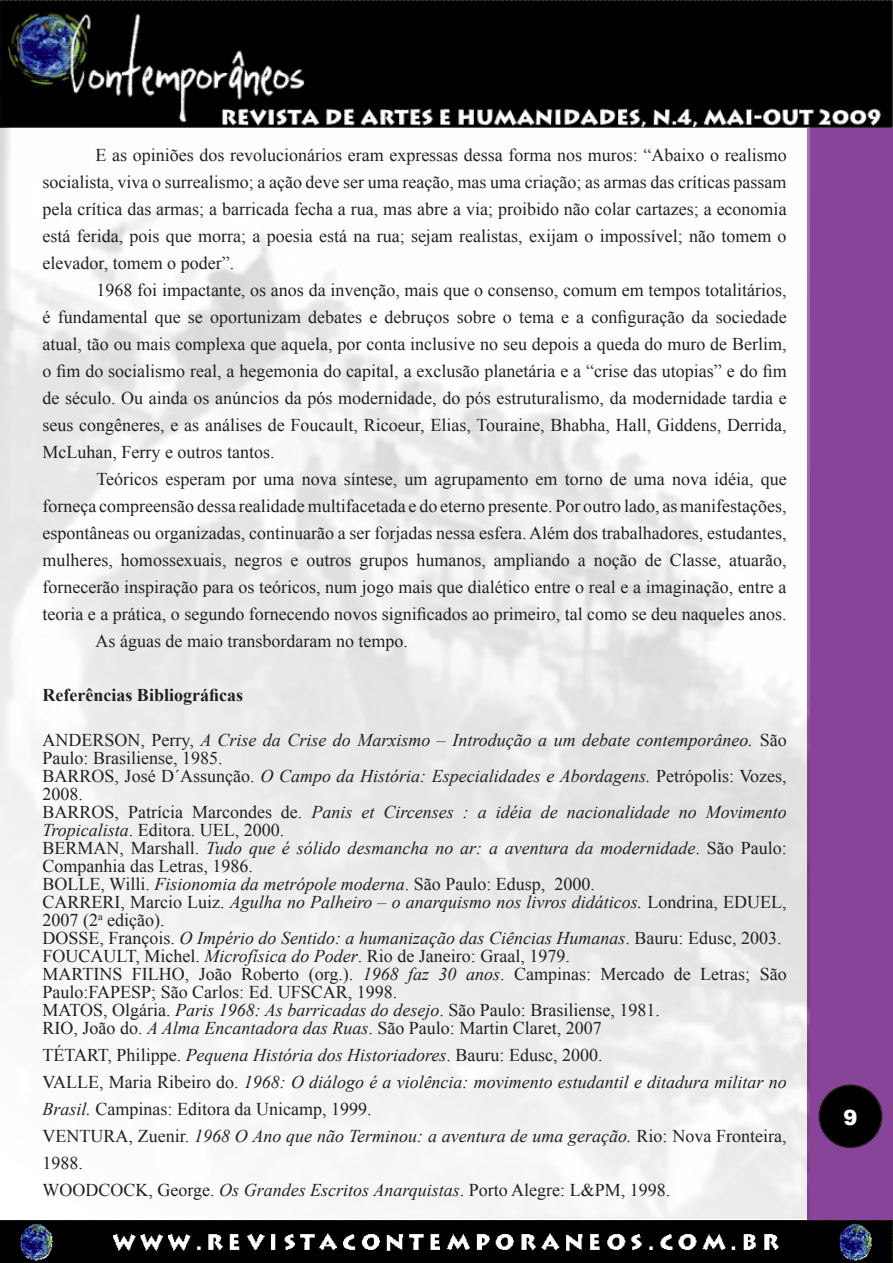
<style>
.page{position:relative;width:893px;height:1263px;background:#fff}
.page>*{position:absolute;margin:0;border:0;box-sizing:border-box;transform-origin:0 0}
.t1{font:900 21px "Arial";color:#fff}
.t2{font:18px/27px "Times New Roman";color:#231f20}
.t3{font:italic 18px/18px "Times New Roman";color:#231f20}
.t4{font:700 18px "Times New Roman";color:#231f20}
.s1{font-style:normal}
.s2{font-style:italic}
</style>
<div class="page">
<div style="left:808px;top:116px;width:85px;height:1111px;background:#849"></div>
<img style="left:0;top:1220px;width:893px;height:43px">
<div style="left:819px;top:1085px;width:63px;height:62px;background:#000;border-radius:50%"></div>
<div style="left:819px;top:1084px;width:63px;height:64px;border:2px solid #231f20;border-radius:50%"></div>
<img style="left:0;top:0;width:893px;height:128px">
<img style="left:0;top:128px;width:810px;height:1091px">
<p class="t2" style="left:43px;top:141px;width:746px;text-align:justify;text-indent:53px">E as opiniões dos revolucionários eram expressas dessa forma nos muros: “Abaixo o realismo socialista, viva o surrealismo; a ação deve ser uma reação, mas uma criação; as armas das críticas passam pela crítica das armas; a barricada fecha a rua, mas abre a via; proibido não colar cartazes; a economia está ferida, pois que morra; a poesia está na rua; sejam realistas, exijam o impossível; não tomem o elevador, tomem o poder”.</p>
<p class="t2" style="left:43px;top:276px;width:746px;text-align:justify;text-indent:54px">1968 foi impactante, os anos da invenção, mais que o consenso, comum em tempos totalitários, é fundamental que se oportunizam debates e debruços sobre o tema e a configuração da sociedade atual, tão ou mais complexa que aquela, por conta inclusive no seu depois a queda do muro de Berlim, o fim do socialismo real, a hegemonia do capital, a exclusão planetária e a “crise das utopias” e do fim de século. Ou ainda os anúncios da pós modernidade, do pós estruturalismo, da modernidade tardia e seus congêneres, e as análises de Foucault, Ricoeur, Elias, Touraine, Bhabha, Hall, Giddens, Derrida, McLuhan, Ferry e outros tantos.</p>
<p class="t2" style="left:43px;top:465px;width:746px;text-align:justify;text-indent:54px">Teóricos esperam por uma nova síntese, um agrupamento em torno de uma nova idéia, que forneça compreensão dessa realidade multifacetada e do eterno presente. Por outro lado, as manifestações, espontâneas ou organizadas, continuarão a ser forjadas nessa esfera. Além dos trabalhadores, estudantes, mulheres, homossexuais, negros e outros grupos humanos, ampliando a noção de Classe, atuarão, fornecerão inspiração para os teóricos, num jogo mais que dialético entre o real e a imaginação, entre a teoria e a prática, o segundo fornecendo novos significados ao primeiro, tal como se deu naqueles anos.</p>
<p class="t2" style="left:96px;top:627px;width:314px">As águas de maio transbordaram no tempo.</p>
<p class="t4" style="left:43px;top:683px;width:202px">Referências Bibliográficas</p>
<p class="t3" style="left:43px;top:731px;width:746px"><span class="s1">ANDERSON, Perry,</span> A Crise da Crise do Marxismo – Introdução a um debate contemporâneo. <span class="s1">São<br>Paulo: Brasiliense, 1985.</span></p>
<p class="t2" style="left:43px;top:767px;width:746px;line-height:18px">BARROS, José D´Assunção. <span class="s2">O Campo da História: Especialidades e Abordagens.</span> Petrópolis: Vozes,<br>2008.</p>
<p class="t3" style="left:43px;top:803px;width:746px"><span class="s1">BARROS, Patrícia Marcondes de.</span> Panis et Circenses : a idéia de nacionalidade no Movimento<br>Tropicalista<span class="s1">. Editora. UEL, 2000.</span></p>
<p class="t2" style="left:43px;top:839px;width:746px;line-height:18px">BERMAN, Marshall. <span class="s2">Tudo que é sólido desmancha no ar: a aventura da modernidade</span>. São Paulo:<br>Companhia das Letras, 1986.</p>
<p class="t2" style="left:43px;top:870px;width:554px">BOLLE, Willi. <span class="s2">Fisionomia da metrópole moderna</span>. São Paulo: Edusp, 2000.</p>
<p class="t2" style="left:43px;top:893px;width:746px;line-height:18px">CARRERI, Marcio Luiz. <span class="s2">Agulha no Palheiro – o anarquismo nos livros didáticos.</span> Londrina, EDUEL,<br>2007 (2<sup>a</sup> edição).</p>
<p class="t3" style="left:43px;top:929px;width:740px"><span class="s1">DOSSE, François.</span> O Império do Sentido: a humanização das Ciências Humanas<span class="s1">. Bauru: Edusc, 2003.</span></p>
<p class="t2" style="left:43px;top:942px;width:529px">FOUCAULT, Michel. <span class="s2">Microfísica do Poder</span>. Rio de Janeiro: Graal, 1979.</p>
<p class="t2" style="left:43px;top:965px;width:746px;line-height:18px">MARTINS FILHO, João Roberto (org.). <span class="s2">1968 faz 30 anos</span>. Campinas: Mercado de Letras; São<br>Paulo:FAPESP; São Carlos: Ed. UFSCAR, 1998.</p>
<p class="t2" style="left:43px;top:996px;width:619px">MATOS, Olgária. <span class="s2">Paris 1968: As barricadas do desejo</span>. São Paulo: Brasiliense, 1981.</p>
<p class="t2" style="left:43px;top:1014px;width:561px">RIO, João do. <span class="s2">A Alma Encantadora das Ruas</span>. São Paulo: Martin Claret, 2007</p>
<p class="t2" style="left:43px;top:1041px;width:561px">TÉTART, Philippe. <span class="s2">Pequena História dos Historiadores</span>. Bauru: Edusc, 2000.</p>
<p class="t3" style="left:43px;top:1068px;width:746px;line-height:27px"><span class="s1">VALLE, Maria Ribeiro do.</span> 1968: O diálogo é a violência: movimento estudantil e ditadura militar no<br>Brasil. <span class="s1">Campinas: Editora da Unicamp, 1999.</span></p>
<p class="t3" style="left:43px;top:1122px;width:746px;line-height:27px"><span class="s1">VENTURA, Zuenir.</span> 1968 O Ano que não Terminou: a aventura de uma geração. <span class="s1">Rio: Nova Fronteira,<br>1988.</span></p>
<p class="t2" style="left:43px;top:1176px;width:629px">WOODCOCK, George. <span class="s2">Os Grandes Escritos Anarquistas</span>. Porto Alegre: L&amp;PM, 1998.</p>
<p class="t1" style="left:843px;top:1102px;width:16px">9</p>
</div>
